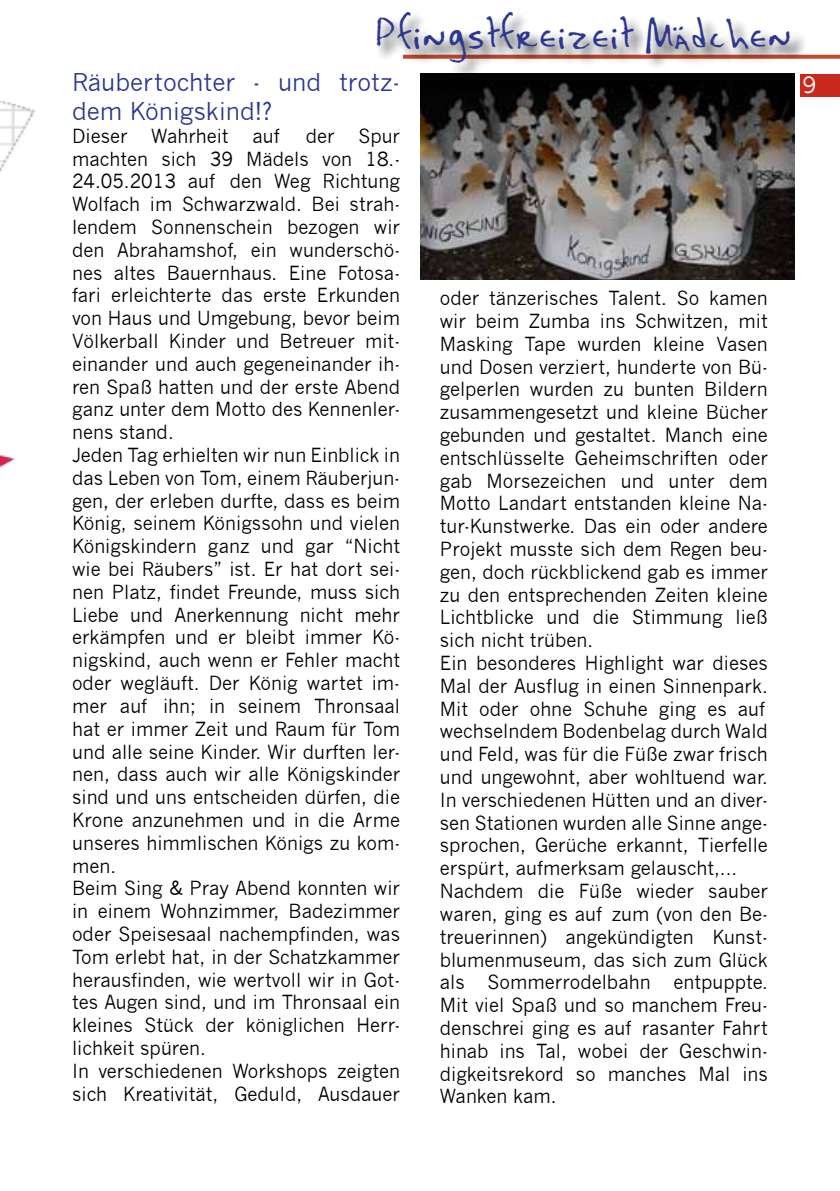
<style>
.page{position:relative;width:840px;height:1191px;background:#fff}
.page>*{position:absolute;margin:0;border:0;box-sizing:border-box;transform-origin:0 0}
.t1{font:42px "Kaela";color:#2c3791}
.t2{font:24px/28.8px "News Gothic";color:#2c3791}
.t3{font:22px "News Gothic";color:#fff}
.t4{font:19px/22.8px "News Gothic";color:#000}
</style>
<div class="page">
<div style="left:799px;top:74px;width:40px;height:22px;background:#ca291d"></div>
<svg style="left:806px;top:55px;width:33px;height:4px"></svg>
<div style="left:375px;top:11px;width:431px;height:69px;background:#000;opacity:.8"></div>
<img style="left:420px;top:74px;width:374px;height:205px">
<img style="left:0;top:100px;width:34px;height:368px">
<h1 class="t1" style="left:377px;top:8px;width:418px">Pfingstfreizeit Mädchen</h1>
<p class="t2" style="left:72px;top:68px;width:329px">Räubertochter - und trotz&shy;dem Königskind!?</p>
<p class="t4" style="left:72px;top:124px;width:209px">Dieser Wahrheit auf</p>
<p class="t4" style="left:72px;top:124px;width:329px;text-indent:234px">der Spur machten sich 39 Mädels von 18.-<br>24.05.2013 auf den Weg Richtung<br>Wolfach im Schwarzwald. Bei strah&shy;lendem Sonnenschein bezogen wir den Abrahamshof, ein wunderschö&shy;nes altes Bauernhaus. Eine Fotosa&shy;fari erleichterte das erste Erkunden von Haus und Umgebung, bevor beim<br>Völkerball Kinder und Betreuer mit&shy;einander und auch gegeneinander ih&shy;ren Spaß hatten und der erste Abend ganz unter dem Motto des Kennenler&shy;nens stand.<br>Jeden Tag erhielten wir nun Einblick in das Leben von Tom, einem Räuberjun&shy;gen, der erleben durfte, dass es beim<br>König, seinem Königssohn und vielen<br>Königskindern ganz und gar “Nicht wie bei Räubers” ist. Er hat dort sei&shy;nen Platz, findet Freunde, muss sich<br>Liebe und Anerkennung nicht mehr erkämpfen und er bleibt immer Kö&shy;nigskind, auch wenn er Fehler macht oder wegläuft. Der König wartet im&shy;mer auf ihn; in seinem Thronsaal hat er immer Zeit und Raum für Tom und alle seine Kinder. Wir durften ler&shy;nen, dass auch wir alle Königskinder sind und uns entscheiden dürfen, die<br>Krone anzunehmen und in die Arme unseres himmlischen Königs zu kom&shy;men.<br>Beim Sing &amp; Pray Abend konnten wir in einem Wohnzimmer, Badezimmer oder Speisesaal nachempfinden, was<br>Tom erlebt hat, in der Schatzkammer herausfinden, wie wertvoll wir in Got&shy;tes Augen sind, und im Thronsaal ein kleines Stück der königlichen Herr&shy;lichkeit spüren.<br>In verschiedenen Workshops zeigten sich Kreativität, Geduld, Ausdauer</p>
<p class="t4" style="left:439px;top:287px;width:329px">oder tänzerisches Talent. So kamen wir beim Zumba ins Schwitzen, mit Masking Tape wurden kleine Vasen und Dosen verziert, hunderte von Bü&shy;gelperlen wurden zu bunten Bildern zusammengesetzt und kleine Bücher gebunden und gestaltet. Manch eine entschlüsselte Geheimschriften oder gab Morsezeichen und unter dem Motto Landart entstanden kleine Na&shy;tur-Kunstwerke. Das ein oder andere Projekt musste sich dem Regen beu&shy;gen, doch rückblickend gab es immer zu den entsprechenden Zeiten kleine Lichtblicke und die Stimmung ließ sich nicht trüben.<br>Ein besonderes Highlight war dieses Mal der Ausflug in einen Sinnenpark.<br>Mit oder ohne Schuhe ging es auf wechselndem Bodenbelag durch Wald und Feld, was für die Füße zwar frisch und ungewohnt, aber wohltuend war.<br>In verschiedenen Hütten und an diver&shy;sen Stationen wurden alle Sinne ange&shy;sprochen, Gerüche erkannt, Tierfelle erspürt, aufmerksam gelauscht,...<br>Nachdem die Füße wieder sauber waren, ging es auf zum (von den Be&shy;treuerinnen) angekündigten Kunst&shy;blumenmuseum, das sich zum Glück als Sommerrodelbahn entpuppte.<br>Mit viel Spaß und so manchem Freu&shy;denschrei ging es auf rasanter Fahrt hinab ins Tal, wobei der Geschwin&shy;digkeitsrekord so manches Mal ins Wanken kam.</p>
<p class="t3" style="left:802px;top:72px;width:15px">9</p>
</div>
